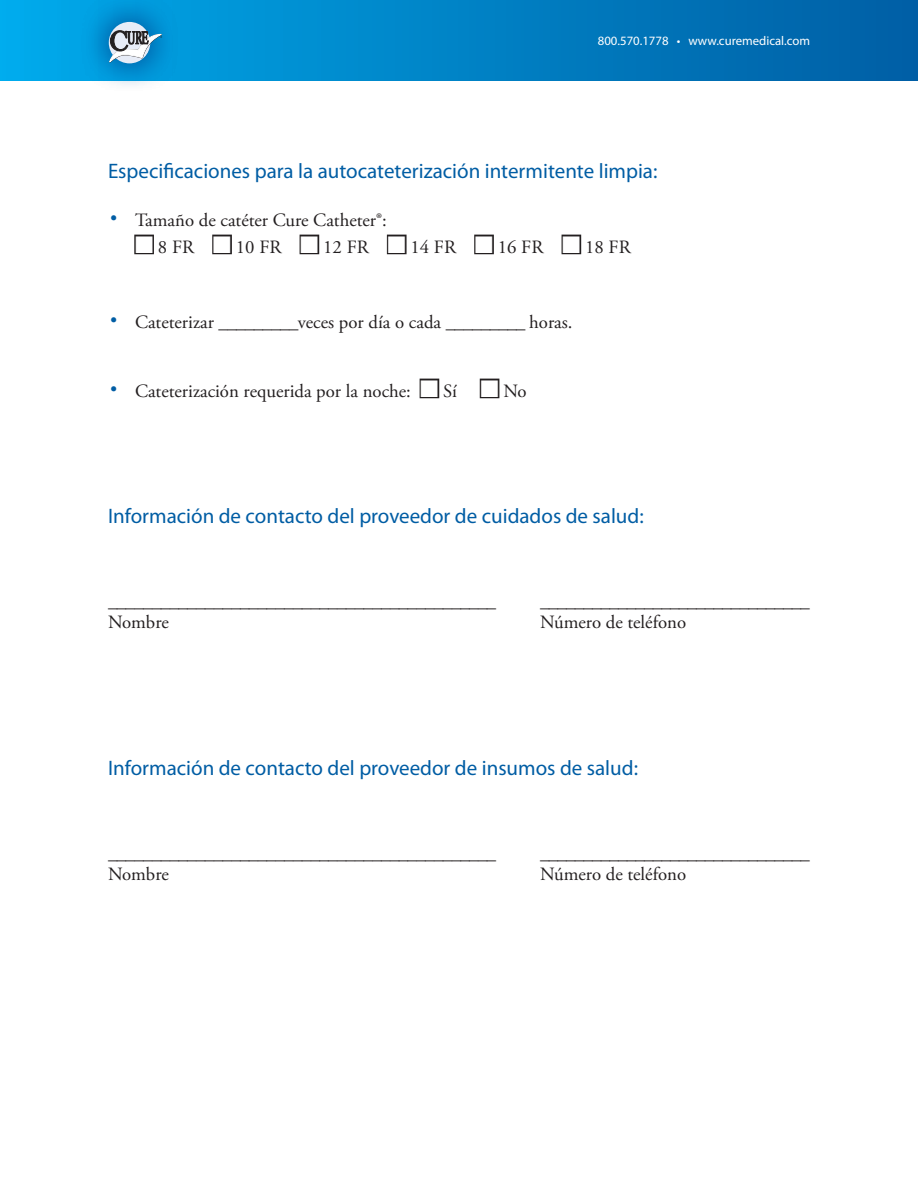
<style>
.page{position:relative;width:918px;height:1188px;background:#fff}
.page>*{position:absolute;margin:0;border:0;box-sizing:border-box;transform-origin:0 0}
.t1{font:45px "Adobe Garamond Pro";color:#005da4}
.t2{font:21px "Myriad Pro";color:#005da4}
.t3{font:18.75px "Adobe Garamond Pro";color:#231f20}
.t4{font:12.75px "Myriad Pro";color:#fff}
.s1{color:#fff}
</style>
<div class="page">
<svg style="left:0;top:0;width:918px;height:81px;background:#0080c4"></svg>
<svg style="left:81px;top:0;width:98px;height:85px;background:#0f9bda"></svg>
<div style="left:109px;top:22px;width:41px;height:41px;background:#e7ecf7;border-radius:50%"></div>
<svg style="left:109px;top:25px;width:53px;height:38px"></svg>
<div style="left:134px;top:235px;width:20px;height:19px;border:3px solid #231f20"></div>
<div style="left:212px;top:235px;width:20px;height:19px;border:3px solid #231f20"></div>
<div style="left:300px;top:235px;width:19px;height:19px;border:3px solid #231f20"></div>
<div style="left:387px;top:235px;width:20px;height:19px;border:3px solid #231f20"></div>
<div style="left:474px;top:235px;width:20px;height:19px;border:3px solid #231f20"></div>
<div style="left:562px;top:235px;width:19px;height:19px;border:3px solid #231f20"></div>
<div style="left:420px;top:379px;width:19px;height:19px;border:3px solid #231f20"></div>
<div style="left:480px;top:379px;width:19px;height:19px;border:3px solid #231f20"></div>
<p class="t4" style="left:598px;top:34px;width:214px">800.570.1778 • www.curemedical.com</p>
<p class="t2" style="left:108px;top:159px;width:551px">Especificaciones para la autocateterización intermitente limpia:</p>
<p class="t1" style="left:108px;top:186px;width:13px">·</p>
<p class="t3" style="left:135px;top:209px;width:253px">Tamaño de catéter Cure Catheter®:</p>
<p class="t3" style="left:135px;top:236px;width:497px"><span class="s1">■</span> 8 FR <span class="s1">■</span> 10 FR <span class="s1">■</span> 12 FR <span class="s1">■</span> 14 FR <span class="s1">■</span> 16 FR <span class="s1">■</span> 18 FR</p>
<p class="t1" style="left:108px;top:288px;width:13px">·</p>
<p class="t3" style="left:135px;top:311px;width:439px">Cateterizar _________veces por día o cada _________ horas.</p>
<p class="t1" style="left:108px;top:357px;width:13px">·</p>
<p class="t3" style="left:135px;top:380px;width:393px">Cateterización requerida por la noche: <span class="s1">■</span> Sí <span class="s1">■</span> No</p>
<p class="t2" style="left:108px;top:504px;width:537px">Información de contacto del proveedor de cuidados de salud:</p>
<p class="t3" style="left:108px;top:590px;width:390px">____________________________________________</p>
<p class="t3" style="left:540px;top:590px;width:271px">_______________________________</p>
<p class="t3" style="left:108px;top:611px;width:62px">Nombre</p>
<p class="t3" style="left:540px;top:611px;width:148px">Número de teléfono</p>
<p class="t2" style="left:108px;top:756px;width:532px">Información de contacto del proveedor de insumos de salud:</p>
<p class="t3" style="left:108px;top:842px;width:390px">____________________________________________</p>
<p class="t3" style="left:540px;top:842px;width:271px">_______________________________</p>
<p class="t3" style="left:108px;top:863px;width:62px">Nombre</p>
<p class="t3" style="left:540px;top:863px;width:148px">Número de teléfono</p>
</div>
